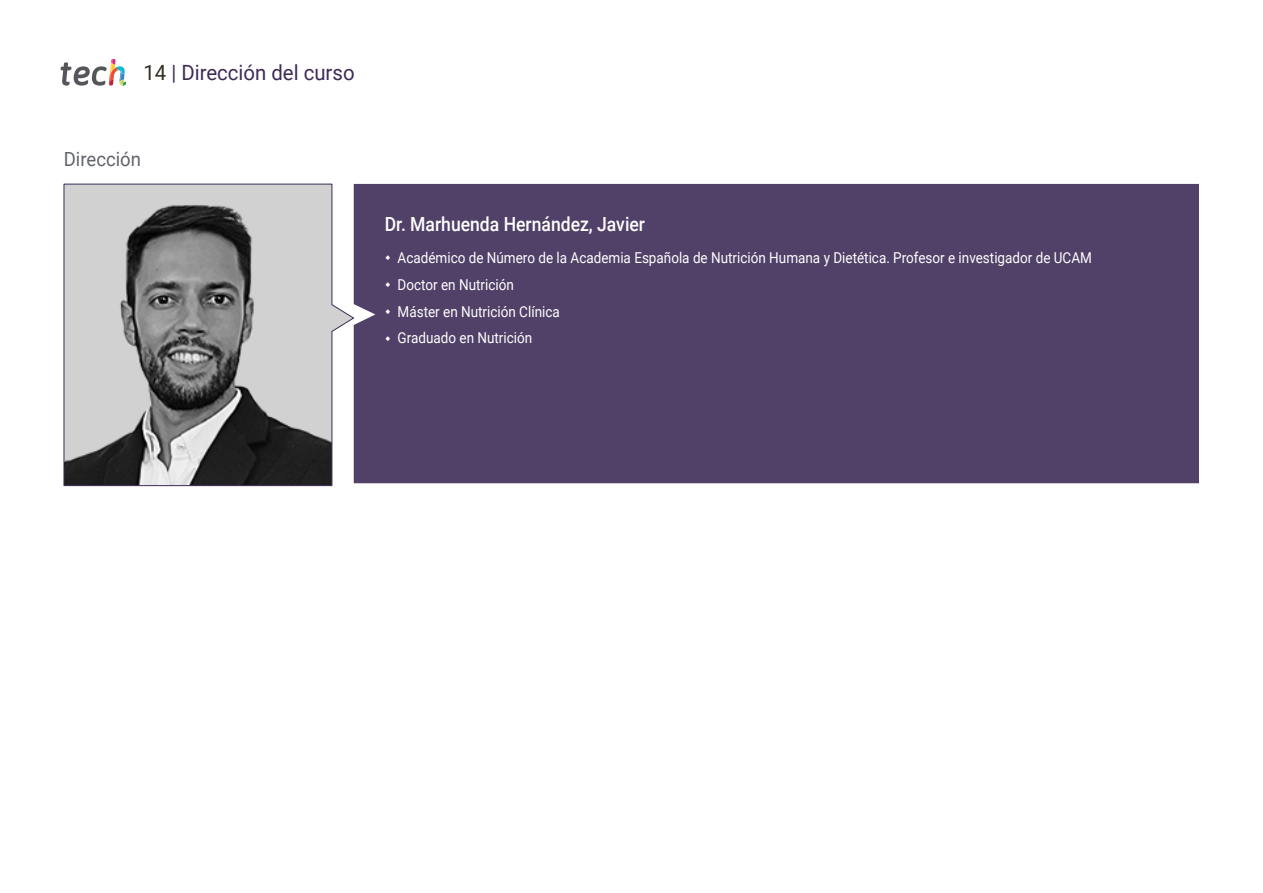
<style>
.page{position:relative;width:1263px;height:893px;background:#fff}
.page>*{position:absolute;margin:0;border:0;box-sizing:border-box;transform-origin:0 0}
.t1{font:21px "Roboto";color:#3d2b56}
.t2{font:500 19.5px "Roboto";color:#fff;scale:.9 1}
.t3{font:19.5px "Roboto";color:#61646a;scale:.95 1}
.t4{font:15px/26.7px "Roboto";color:#fff;scale:.9 1}
.s1{color:#312e20}
</style>
<div class="page">
<svg style="left:61px;top:59px;width:65px;height:27px"></svg>
<div style="left:354px;top:184px;width:845px;height:299px;background:#514067"></div>
<svg style="left:64px;top:184px;width:290px;height:302px;background:#9d9d9e"></svg>
<svg style="left:386px;top:255px;width:4px;height:5px"></svg>
<svg style="left:386px;top:282px;width:4px;height:5px"></svg>
<svg style="left:386px;top:309px;width:4px;height:5px"></svg>
<svg style="left:386px;top:336px;width:4px;height:5px"></svg>
<h1 class="t1" style="left:144px;top:57px;width:213px"><span class="s1">14</span> | Dirección del curso</h1>
<h2 class="t3" style="left:64px;top:145px;width:83px">Dirección</h2>
<h2 class="t2" style="left:385px;top:211px;width:291px">Dr. Marhuenda Hernández, Javier</h2>
<p class="t4" style="left:398px;top:244px;width:773px">Académico de Número de la Academia Española de Nutrición Humana y Dietética. Profesor e investigador de UCAM Doctor en Nutrición<br>Máster en Nutrición Clínica<br>Graduado en Nutrición</p>
</div>
